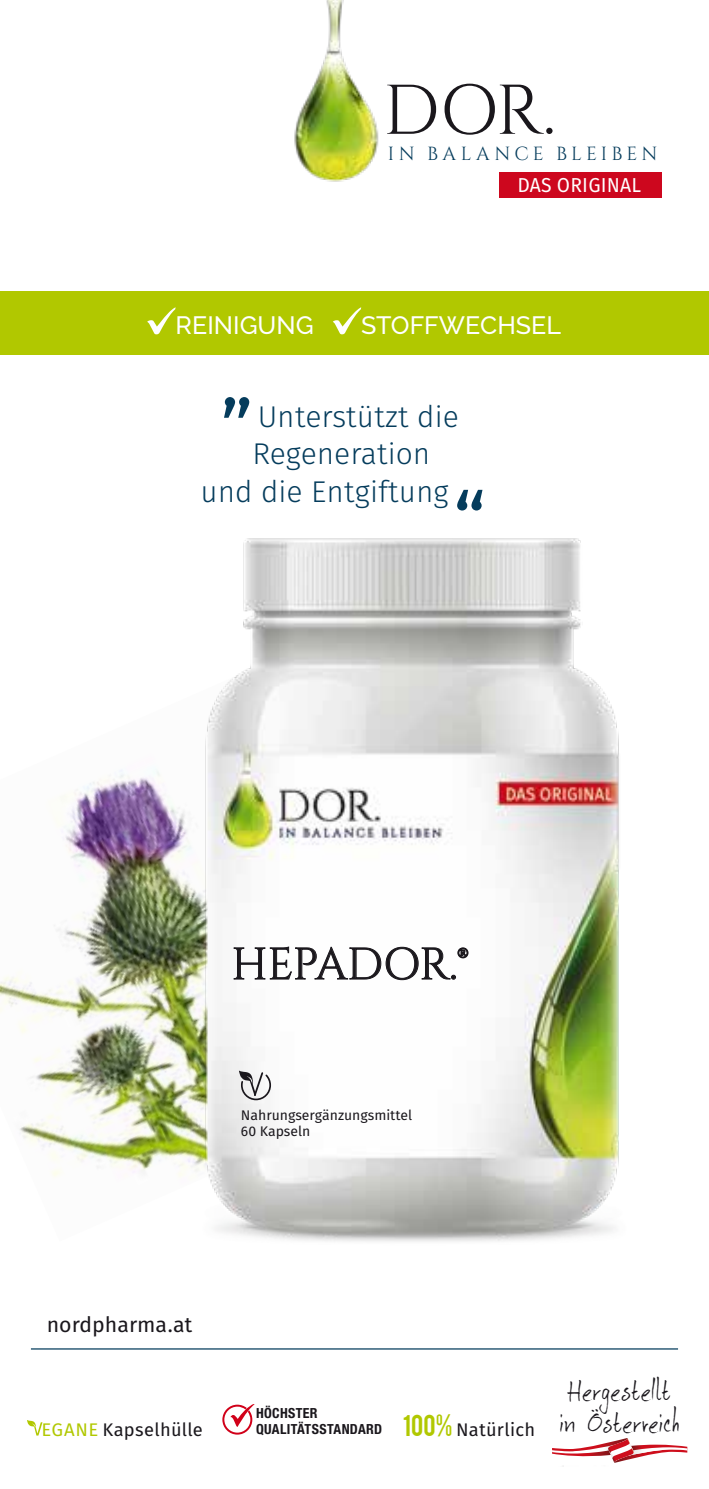
<style>
.page{position:relative;width:709px;height:1489px;background:#fff}
.page>*{position:absolute;margin:0;border:0;box-sizing:border-box;transform-origin:0 0}
.t1{font:70px "Cinzel";color:#1a171c}
.t2{font:44.5px "Cinzel";letter-spacing:-.005em;color:#1a171c}
.t3{font:32.5px/32.5px "Au Revoir";letter-spacing:-.01em;color:#1a171c}
.t4{font:30px "Fira Sans OT Light";color:#053c5c}
.t5{font:500 25px "Raleway";color:#fff}
.t6{font:21.25px "Fira Sans OT";color:#1a171c}
.t7{font:20.25px "Fira Sans OT";letter-spacing:.01em;color:#fff;scale:.95 1}
.t8{font:19px "Cinzel";letter-spacing:.21em;color:#053c5c}
.t9{font:18.25px "Fira Sans OT";letter-spacing:.015em;color:#1a171c}
.t10{font:700 condensed 14px "Helvetica Neue LT Std";letter-spacing:.025em;color:#1a171c}
.t11{font:14px/16.8px "Fira Sans OT";color:#1a171c}
.s1{color:#b1c800}
.s2{font-family:"Bebas";font-weight:400;font-stretch:normal;font-size:23.5px;color:#b1c800}
.s3{font-family:"Fira Sans OT";font-weight:400;font-stretch:normal;font-size:18.25px}
</style>
<div class="page">
<hr style="left:31px;top:1348px;width:647px;height:1px;background:#053c5c">
<svg style="left:222px;top:1404px;width:32px;height:30px"></svg>
<svg style="left:27px;top:1420px;width:15px;height:15px"></svg>
<svg style="left:224px;top:397px;width:25px;height:21px"></svg>
<img style="left:0;top:770px;width:152px;height:407px">
<img style="left:152px;top:491px;width:467px;height:751px">
<svg style="left:234px;top:946px;width:234px;height:33px"></svg>
<svg style="left:239px;top:1070px;width:33px;height:31px"></svg>
<div style="left:0;top:291px;width:709px;height:63px;background:#b1c800"></div>
<svg style="left:147px;top:307px;width:28px;height:27px"></svg>
<svg style="left:333px;top:307px;width:28px;height:27px"></svg>
<img style="left:294px;top:0;width:85px;height:182px">
<div style="left:499px;top:172px;width:163px;height:26px;background:#cd071e"></div>
<svg style="left:552px;top:1438px;width:135px;height:25px"></svg>
<h1 class="t1" style="left:383px;top:70px;width:174px">DOR.</h1>
<p class="t8" style="left:388px;top:143px;width:271px">IN BALANCE BLEIBEN</p>
<p class="t7" style="left:517px;top:171px;width:132px">DAS ORIGINAL</p>
<p class="t5" style="left:175px;top:311px;width:140px">REINIGUNG</p>
<p class="t5" style="left:361px;top:311px;width:201px">STOFFWECHSEL</p>
<p class="t4" style="left:258px;top:395px;width:203px">Unterstützt die</p>
<p class="t4" style="left:252px;top:432px;width:179px">Regeneration</p>
<p class="t4" style="left:200px;top:470px;width:250px">und die Entgiftung</p>
<h2 class="t2" style="left:231px;top:938px;width:238px">HEPADOR.®</h2>
<p class="t11" style="left:241px;top:1107px;width:173px">Nahrungsergänzungsmittel<br>60 Kapseln</p>
<p class="t6" style="left:47px;top:1309px;width:147px">nordpharma.at</p>
<p class="t10" style="left:256px;top:1403px;width:63px">HÖCHSTER</p>
<p class="t9" style="left:41px;top:1416px;width:163px"><span class="s1">EGANE</span> Kapselhülle</p>
<p class="t10" style="left:256px;top:1419px;width:281px">QUALITÄTSSTANDARD <span class="s2">100%</span> <span class="s3">Natürlich</span></p>
<p class="t3" style="left:559px;top:1372px;width:122px">Hergestellt in Österreich</p>
</div>
